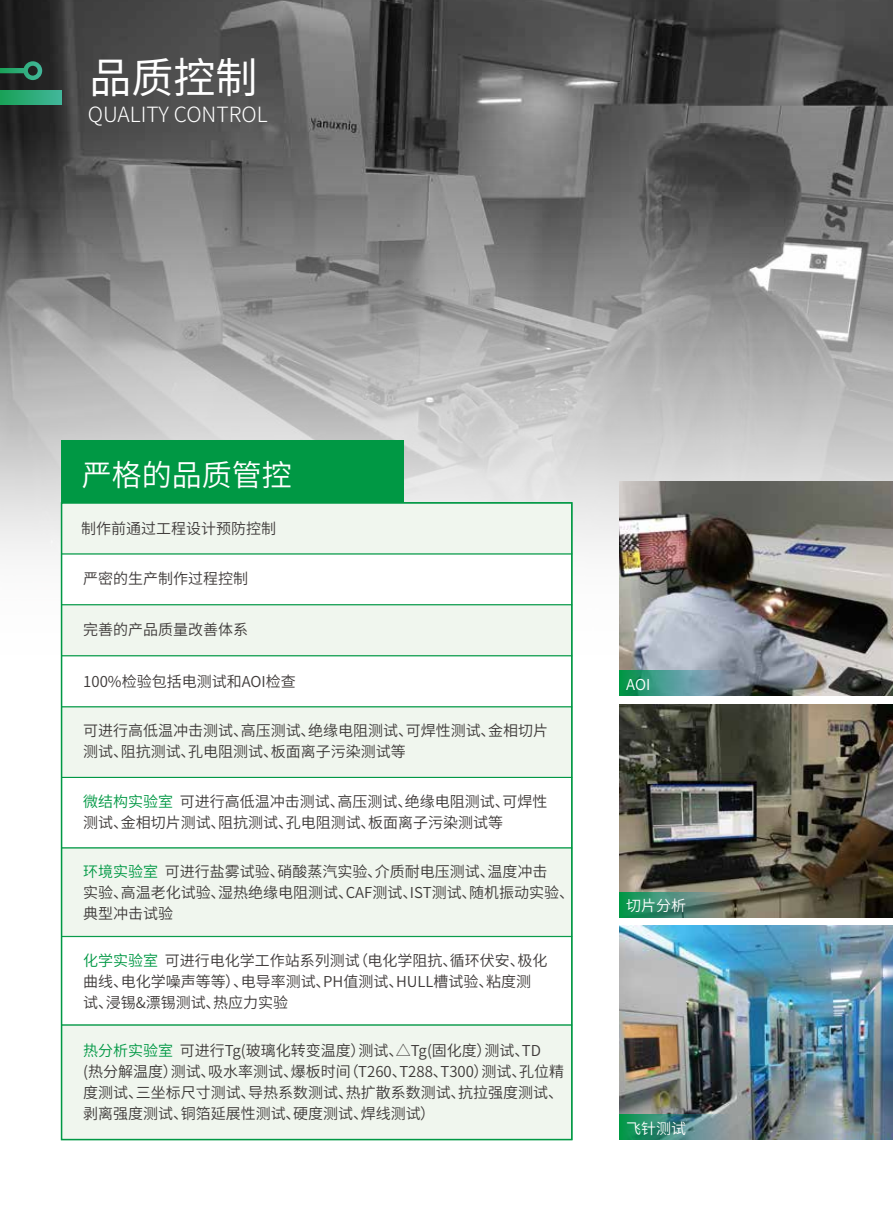
<style>
.page{position:relative;width:893px;height:1212px;background:#fff}
.page>*{position:absolute;margin:0;border:0;box-sizing:border-box;transform-origin:0 0}
.t1{font:42px "Source Han Sans CN";color:#fff}
.t2{font:30px "Source Han Sans CN";color:#fff}
.t3{font:300 21px "Source Han Sans CN";color:#fff}
.t4{font:15px/21px "Source Han Sans CN";color:#3e3a39}
.t5{font:15px "Source Han Sans CN";color:#fff}
.s1{color:#009844}
</style>
<div class="page">
<img style="left:0;top:0;width:893px;height:133px">
<svg style="left:0;top:61px;width:42px;height:19px"></svg>
<svg style="left:0;top:90px;width:62px;height:15px"></svg>
<svg style="left:0;top:133px;width:893px;height:531px;background:#9d9d9d"></svg>
<div style="left:61px;top:553px;width:511px;height:52px;background:#fff"></div>
<div style="left:61px;top:502px;width:511px;height:52px;background:#f0f6ee"></div>
<div style="left:61px;top:604px;width:511px;height:52px;background:#f0f6ee;border:1px solid #009844"></div>
<div style="left:61px;top:655px;width:511px;height:52px;background:#fff;border:1px solid #009844"></div>
<div style="left:61px;top:706px;width:511px;height:72px;background:#f0f6ee;border:1px solid #009844"></div>
<div style="left:61px;top:777px;width:511px;height:71px;background:#fff;border:1px solid #009844"></div>
<div style="left:61px;top:848px;width:511px;height:89px;background:#f0f6ee"></div>
<div style="left:61px;top:936px;width:511px;height:89px;background:#fff;border:1px solid #009844"></div>
<div style="left:61px;top:1025px;width:511px;height:115px;background:#f0f6ee"></div>
<div style="left:61px;top:440px;width:342px;height:63px;background:#009844"></div>
<img style="left:619px;top:482px;width:274px;height:214px">
<img style="left:619px;top:704px;width:274px;height:214px">
<img style="left:619px;top:926px;width:274px;height:213px">
<svg style="left:619px;top:671px;width:112px;height:25px;background:#4e988c"></svg>
<svg style="left:619px;top:892px;width:112px;height:25px;background:#448669"></svg>
<svg style="left:619px;top:1114px;width:112px;height:25px;background:#468d7c"></svg>
<h1 class="t1" style="left:89px;top:54px;width:170px">品质控制</h1>
<h3 class="t3" style="left:88px;top:103px;width:181px">QUALITY CONTROL</h3>
<h2 class="t2" style="left:82px;top:458px;width:212px">严格的品质管控</h2>
<p class="t4" style="left:81px;top:519px;width:196px">制作前通过工程设计预防控制</p>
<p class="t4" style="left:83px;top:568px;width:166px">严密的生产制作过程控制</p>
<p class="t4" style="left:83px;top:619px;width:166px">完善的产品质量改善体系</p>
<p class="t4" style="left:83px;top:671px;width:214px">100%检验包括电测试和AOI检查</p>
<p class="t4" style="left:83px;top:720px;width:466px">可进行高低温冲击测试、高压测试、绝缘电阻测试、可焊性测试、金相切片测试、阻抗测试、孔电阻测试、板面离子污染测试等</p>
<p class="t4" style="left:83px;top:791px;width:466px"><span class="s1">微结构实验室</span> 可进行高低温冲击测试、高压测试、绝缘电阻测试、可焊性测试、金相切片测试、阻抗测试、孔电阻测试、板面离子污染测试等</p>
<p class="t4" style="left:83px;top:861px;width:492px"><span class="s1">环境实验室</span> 可进行盐雾试验、硝酸蒸汽实验、介质耐电压测试、温度冲击<br>实验、高温老化试验、湿热绝缘电阻测试、CAF测试、IST测试、随机振动实验、典型冲击试验</p>
<p class="t4" style="left:83px;top:950px;width:466px"><span class="s1">化学实验室</span> 可进行电化学工作站系列测试（电化学阻抗、循环伏安、极化曲线、电化学噪声等等）、电导率测试、PH值测试、HULL槽试验、粘度测试、浸锡&amp;漂锡测试、热应力实验</p>
<p class="t4" style="left:83px;top:1040px;width:482px"><span class="s1">热分析实验室</span> 可进行Tg(玻璃化转变温度）测试、△Tg(固化度）测试、TD<br>(热分解温度）测试、吸水率测试、爆板时间（T260、T288、T300）测试、孔位精度测试、三坐标尺寸测试、导热系数测试、热扩散系数测试、抗拉强度测试、剥离强度测试、铜箔延展性测试、硬度测试、焊线测试）</p>
<p class="t5" style="left:626px;top:676px;width:26px">AOI</p>
<p class="t5" style="left:626px;top:897px;width:61px">切片分析</p>
<p class="t5" style="left:626px;top:1120px;width:61px">飞针测试</p>
</div>
